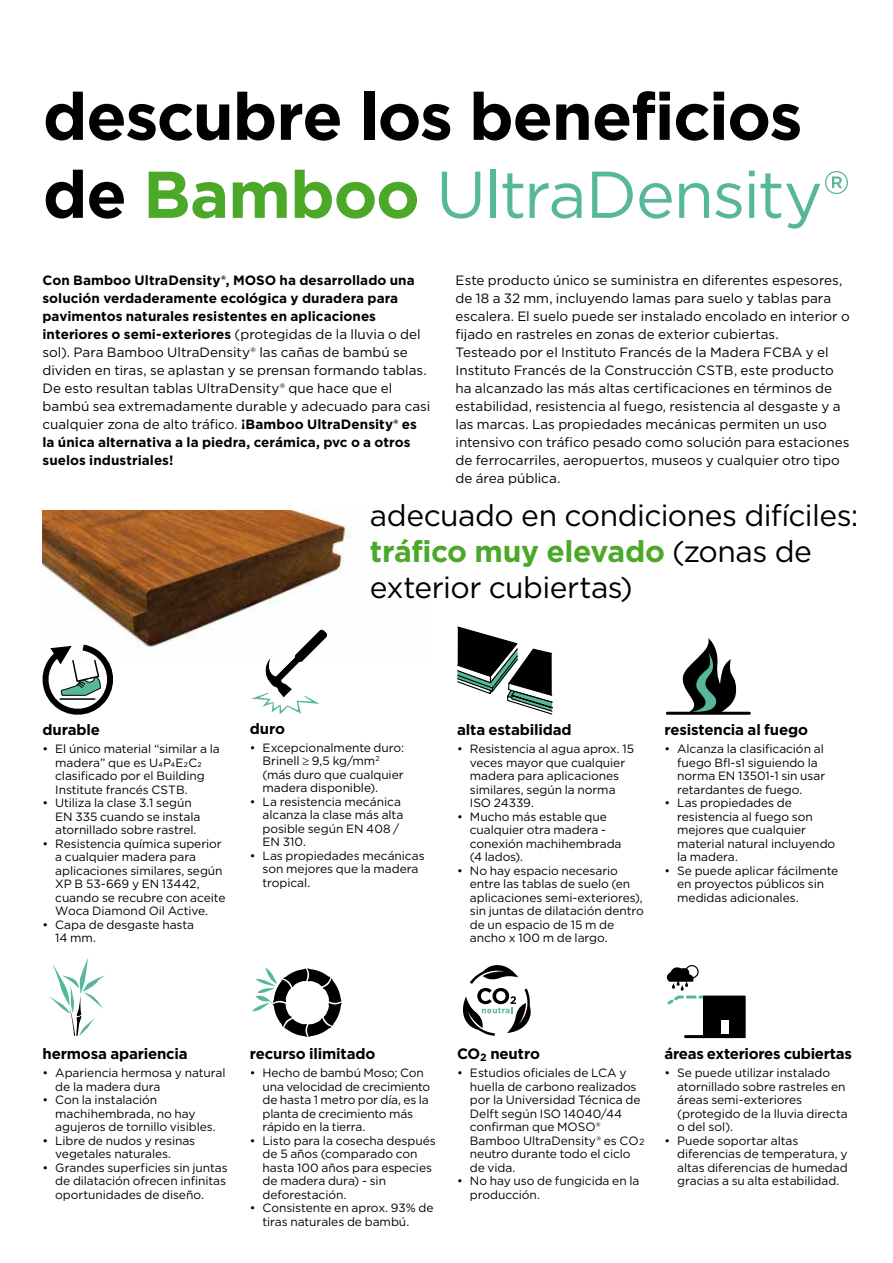
<style>
.page{position:relative;width:893px;height:1263px;background:#fff}
.page>*{position:absolute;margin:0;border:0;box-sizing:border-box;transform-origin:0 0}
.t1{font:700 66px/78px "Gotham";letter-spacing:-.025em;color:#000}
.t2{font:30px/36px "Gotham";letter-spacing:-.02em;color:#000}
.t3{font:700 15px "Gotham";letter-spacing:-.015em;color:#000}
.t4{font:13.5px/18px "Gotham";color:#000}
.t5{font:700 13.5px/18px "Gotham";letter-spacing:.005em;color:#000}
.t6{font:12px/13.5px "Gotham";letter-spacing:-.005em;color:#000}
.s1{color:#4ba829}
.s2{font-weight:400;color:#57b79c}
.s3{font-weight:400}
.s4{font-weight:700;color:#4ba829}
.s5{font-size:9px}
</style>
<div class="page">
<img style="left:43px;top:510px;width:309px;height:137px">
<svg style="left:49px;top:957px;width:56px;height:79px"></svg>
<svg style="left:463px;top:965px;width:68px;height:71px"></svg>
<svg style="left:252px;top:968px;width:90px;height:69px"></svg>
<svg style="left:681px;top:638px;width:56px;height:74px"></svg>
<hr style="left:667px;top:712px;width:82px;height:3px;background:#000">
<svg style="left:251px;top:629px;width:77px;height:86px"></svg>
<hr style="left:685px;top:1035px;width:19px;height:3px;background:#000">
<svg style="left:666px;top:965px;width:37px;height:40px"></svg>
<div style="left:704px;top:996px;width:41px;height:41px;background:#000"></div>
<div style="left:703px;top:995px;width:43px;height:43px;border:2px solid #000"></div>
<div style="left:721px;top:1021px;width:7px;height:13px;background:#fff"></div>
<svg style="left:457px;top:626px;width:96px;height:89px"></svg>
<svg style="left:42px;top:641px;width:77px;height:74px"></svg>
<h1 class="t1" style="left:43px;top:77px;width:808px">descubre los beneficios de <span class="s1">Bamboo</span> <span class="s2">UltraDensity®</span></h1>
<p class="t5" style="left:43px;top:271px;width:389px">Con Bamboo UltraDensity®, MOSO ha desarrollado una solución verdaderamente ecológica y duradera para pavimentos naturales resistentes en aplicaciones interiores o semi-exteriores <span class="s3">(protegidas de la lluvia o del sol). Para Bamboo UltraDensity® las cañas de bambú se dividen en tiras, se aplastan y se prensan formando tablas.<br>De esto resultan tablas UltraDensity® que hace que el bambú sea extremadamente durable y adecuado para casi cualquier zona de alto tráfico.</span> ¡Bamboo UltraDensity® es la única alternativa a la piedra, cerámica, pvc o a otros suelos industriales!</p>
<p class="t4" style="left:455px;top:271px;width:396px">Este producto único se suministra en diferentes espesores, de 18 a 32 mm, incluyendo lamas para suelo y tablas para escalera. El suelo puede ser instalado encolado en interior o fijado en rastreles en zonas de exterior cubiertas.<br>Testeado por el Instituto Francés de la Madera FCBA y el Instituto Francés de la Construcción CSTB, este producto ha alcanzado las más altas certificaciones en términos de estabilidad, resistencia al fuego, resistencia al desgaste y a las marcas. Las propiedades mecánicas permiten un uso intensivo con tráfico pesado como solución para estaciones de ferrocarriles, aeropuertos, museos y cualquier otro tipo de área pública.</p>
<h2 class="t2" style="left:370px;top:496px;width:490px">adecuado en condiciones difíciles: <span class="s4">tráfico muy elevado</span> (zonas de exterior cubiertas)</h2>
<p class="t3" style="left:43px;top:720px;width:59px">durable</p>
<p class="t6" style="left:55px;top:742px;width:166px;text-indent:-13px">• El único material “similar a la madera” que es U4P4E2C2 clasificado por el Building<br>Institute francés CSTB.</p>
<p class="t6" style="left:55px;top:796px;width:147px;text-indent:-13px">• Utiliza la clase 3.1 según<br>EN 335 cuando se instala atornillado sobre rastrel.</p>
<p class="t6" style="left:55px;top:836px;width:172px;text-indent:-13px">• Resistencia química superior a cualquier madera para aplicaciones similares, según<br>XP B 53-669 y EN 13442, cuando se recubre con aceite<br>Woca Diamond Oil Active.</p>
<p class="t6" style="left:55px;top:917px;width:140px;text-indent:-13px">• Capa de desgaste hasta<br>14 mm.</p>
<p class="t3" style="left:250px;top:719px;width:37px">duro</p>
<p class="t6" style="left:263px;top:741px;width:143px;text-indent:-13px">• Excepcionalmente duro:<br>Brinell ≥ 9,5 kg/mm<sup>2 </sup>(más duro que cualquier madera disponible).</p>
<p class="t6" style="left:263px;top:795px;width:142px;text-indent:-13px">• La resistencia mecánica alcanza la clase más alta posible según EN 408 /<br>EN 310.</p>
<p class="t6" style="left:263px;top:849px;width:164px;text-indent:-13px">• Las propiedades mecánicas son mejores que la madera tropical.</p>
<p class="t3" style="left:457px;top:720px;width:116px">alta estabilidad</p>
<p class="t6" style="left:470px;top:742px;width:166px;text-indent:-13px">• Resistencia al agua aprox. 15 veces mayor que cualquier madera para aplicaciones similares, según la norma<br>ISO 24339.</p>
<p class="t6" style="left:470px;top:809px;width:153px;text-indent:-13px">• Mucho más estable que cualquier otra madera - conexión machihembrada (4 lados).</p>
<p class="t6" style="left:470px;top:863px;width:175px;text-indent:-13px">• No hay espacio necesario entre las tablas de suelo (en aplicaciones semi-exteriores), sin juntas de dilatación dentro de un espacio de 15 m de ancho x 100 m de largo.</p>
<p class="t3" style="left:664px;top:720px;width:145px">resistencia al fuego</p>
<p class="t6" style="left:677px;top:742px;width:150px;text-indent:-13px">• Alcanza la clasificación al fuego Bfl-s1 siguiendo la norma EN 13501-1 sin usar retardantes de fuego.</p>
<p class="t6" style="left:677px;top:796px;width:160px;text-indent:-13px">• Las propiedades de resistencia al fuego son mejores que cualquier material natural incluyendo la madera.</p>
<p class="t6" style="left:677px;top:863px;width:163px;text-indent:-13px">• Se puede aplicar fácilmente en proyectos públicos sin medidas adicionales.</p>
<p class="t3" style="left:43px;top:1044px;width:147px">hermosa apariencia</p>
<p class="t6" style="left:55px;top:1066px;width:172px;text-indent:-13px">• Apariencia hermosa y natural de la madera dura</p>
<p class="t6" style="left:55px;top:1093px;width:162px;text-indent:-13px">• Con la instalación machihembrada, no hay agujeros de tornillo visibles.</p>
<p class="t6" style="left:55px;top:1133px;width:141px;text-indent:-13px">• Libre de nudos y resinas vegetales naturales.</p>
<p class="t6" style="left:55px;top:1160px;width:174px;text-indent:-13px">• Grandes superficies sin juntas de dilatación ofrecen infinitas oportunidades de diseño.</p>
<p class="t3" style="left:250px;top:1044px;width:127px">recurso ilimitado</p>
<p class="t6" style="left:263px;top:1066px;width:169px;text-indent:-13px">• Hecho de bambú Moso; Con una velocidad de crecimiento de hasta 1 metro por día, es la planta de crecimiento más rápido en la tierra.</p>
<p class="t6" style="left:263px;top:1133px;width:175px;text-indent:-13px">• Listo para la cosecha después de 5 años (comparado con hasta 100 años para especies de madera dura) - sin deforestación.</p>
<p class="t6" style="left:263px;top:1201px;width:172px;text-indent:-13px">• Consistente en aprox. 93% de tiras naturales de bambú.</p>
<p class="t3" style="left:457px;top:1044px;width:84px">CO<sub>2</sub> neutro</p>
<p class="t6" style="left:470px;top:1066px;width:176px;text-indent:-13px">• Estudios oficiales de LCA y huella de carbono realizados por la Universidad Técnica de<br>Delft según ISO 14040/44 confirman que MOSO®<br>Bamboo UltraDensity® es CO<span class="s5">2 </span>neutro durante todo el ciclo de vida.</p>
<p class="t6" style="left:470px;top:1174px;width:171px;text-indent:-13px">• No hay uso de fungicida en la producción.</p>
<p class="t3" style="left:664px;top:1044px;width:189px">áreas exteriores cubiertas</p>
<p class="t6" style="left:677px;top:1066px;width:172px;text-indent:-13px">• Se puede utilizar instalado atornillado sobre rastreles en áreas semi-exteriores (protegido de la lluvia directa o del sol).</p>
<p class="t6" style="left:677px;top:1133px;width:172px;text-indent:-13px">• Puede soportar altas diferencias de temperatura, y altas diferencias de humedad gracias a su alta estabilidad.</p>
</div>
